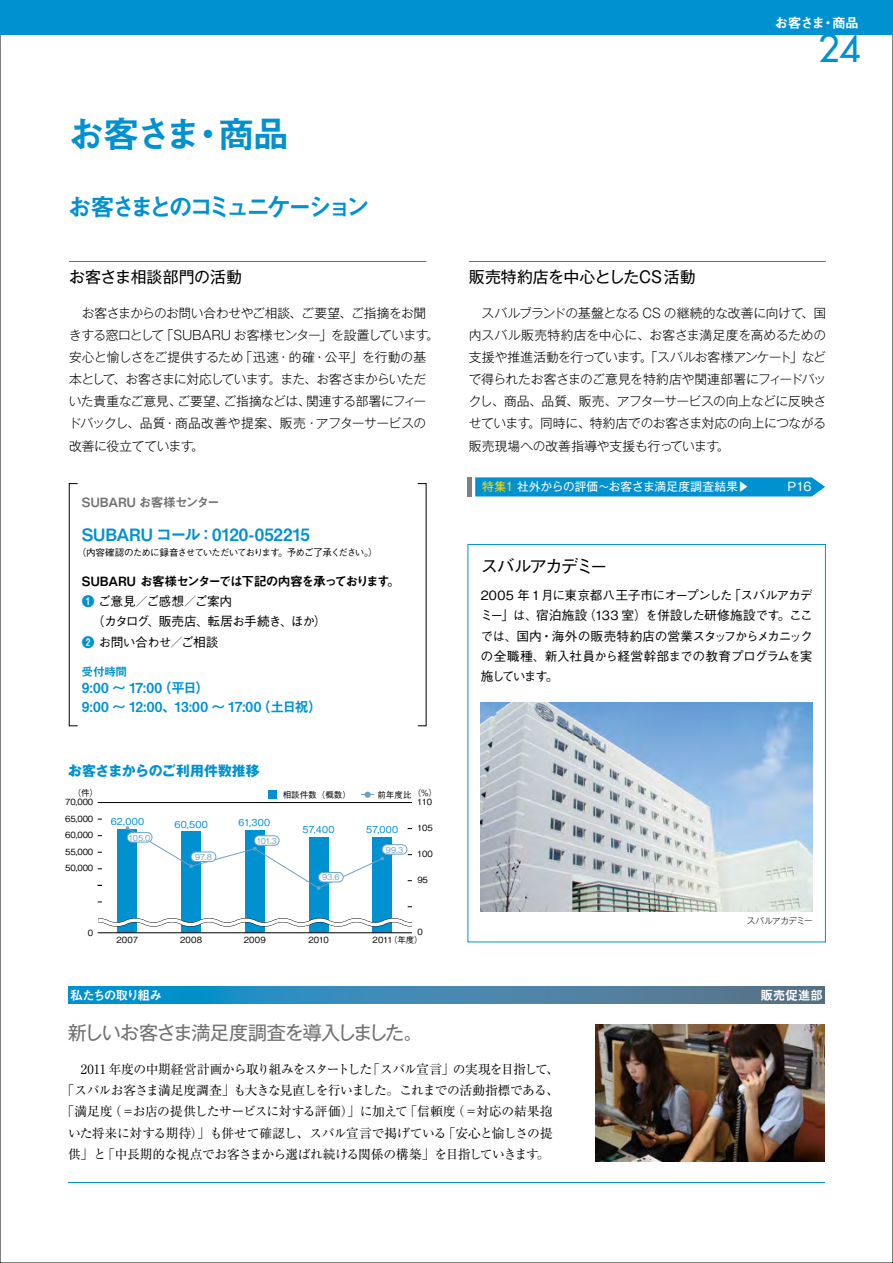
<style>
.page{position:relative;width:893px;height:1263px;background:#fff}
.page>*{position:absolute;margin:0;border:0;box-sizing:border-box;transform-origin:0 0}
.t1{font:37.2px "Midashi Go Pro MB31";letter-spacing:-.095em;color:#0091d0}
.t2{font:37.2px "Futura";color:#0091d0}
.t3{font:24.45px "Midashi Go Pro MB31";letter-spacing:-.18em;color:#0091d0}
.t4{font:19.2px "Gothic MB101 Pro";letter-spacing:-.065em;color:#727171}
.t5{font:500 18px "Gothic BBB Pro";letter-spacing:-.13em;color:#000}
.t6{font:16.95px "Midashi Go Pro MB31";letter-spacing:-.02em;color:#0091d0}
.t7{font:15.9px "Gothic MB101 Pro";letter-spacing:-.005em;color:#000}
.t8{font:13.8px/19.2px "Midashi Go Pro MB31";letter-spacing:-.085em;color:#0091d0}
.t9{font:700 13.8px "Gothic MB101 Pro";letter-spacing:.01em;color:#0091d0}
.t10{font:13.8px "Midashi Go Pro MB31";letter-spacing:-.075em;color:#fff}
.t11{font:300 12.75px/22.2px "Gothic MB101 Pro";letter-spacing:-.025em;color:#000;text-align:justify}
.t12{font:12.75px/21.3px "Ryumin Pro";letter-spacing:-.035em;color:#000;text-align:center}
.t13{font:500 12.75px/20.2px "Gothic BBB Pro";letter-spacing:-.06em;color:#000;text-align:justify}
.t14{font:12.75px "Midashi Go Pro MB31";letter-spacing:-.085em;color:#000}
.t15{font:500 12.75px "Gothic BBB Pro";letter-spacing:-.09em;color:#000}
.t16{font:12.75px "Midashi Go Pro MB31";letter-spacing:-.035em;color:#727171}
.t17{font:500 12.75px "Gothic BBB Pro";letter-spacing:-.025em;color:#000}
.t18{font:12.75px "Midashi Go Pro MB31";letter-spacing:-.125em;color:#fff}
.t19{font:12.75px "Midashi Go Pro MB31";letter-spacing:-.075em;color:#fff}
.t20{font:11.7px "Gothic MB101 Pro";color:#fff}
.t21{font:11.7px "Midashi Go Pro MB31";color:#0091d0}
.t22{font:500 9.6px "Gothic BBB Pro";letter-spacing:-.095em;color:#000}
.t23{font:500 9.6px "Gothic BBB Pro";letter-spacing:.03em;color:#0091d0}
.t24{font:500 8.55px/16.5px "Gothic BBB Pro";letter-spacing:-.015em;color:#000;text-align:justify}
.t25{font:300 8.55px "Gothic MB101 Pro";letter-spacing:-.045em;color:#000}
.t26{font:500 8.1px "Gothic BBB Pro";letter-spacing:-.005em;color:#6fa0c4}
.s1{font-family:"Midashi Go Pro MB31";font-weight:400;color:#0091d0}
.s2{color:#ffd900}
</style>
<div class="page">
<div style="left:0;top:0;width:893px;height:34px;background:#0091d0"></div>
<div style="left:468px;top:544px;width:358px;height:398px;border:1px solid #0091d0"></div>
<hr style="left:68px;top:1182px;width:757px;height:1px;background:#0091d0">
<svg style="left:68px;top:986px;width:757px;height:17px;background:#3885af"></svg>
<img style="left:595px;top:1024px;width:230px;height:138px">
<img style="left:481px;top:702px;width:331px;height:209px">
<hr style="left:69px;top:261px;width:357px;height:1px;background:#0091d0">
<hr style="left:469px;top:261px;width:357px;height:1px;background:#0091d0">
<hr style="left:98px;top:802px;width:314px;height:1px;background:#000">
<div style="left:269px;top:790px;width:8px;height:8px;background:#0091d0"></div>
<svg style="left:361px;top:792px;width:13px;height:6px"></svg>
<div style="left:182px;top:832px;width:19px;height:101px;background:#0091d0"></div>
<div style="left:245px;top:830px;width:19px;height:103px;background:#0091d0"></div>
<div style="left:309px;top:837px;width:19px;height:96px;background:#0091d0"></div>
<div style="left:118px;top:829px;width:19px;height:104px;background:#0091d0"></div>
<div style="left:373px;top:838px;width:19px;height:95px;background:#0091d0"></div>
<svg style="left:125px;top:826px;width:259px;height:64px"></svg>
<hr style="left:98px;top:932px;width:314px;height:1px;background:#000">
<svg style="left:98px;top:916px;width:314px;height:13px"></svg>
<div style="left:127px;top:832px;width:25px;height:10px;background:#fff;border-radius:5px"></div>
<div style="left:127px;top:832px;width:25px;height:10px;border:1px solid #6fa0c4;border-radius:5px"></div>
<div style="left:191px;top:852px;width:25px;height:9px;background:#fff;border-radius:5px"></div>
<div style="left:191px;top:852px;width:25px;height:10px;border:1px solid #6fa0c4;border-radius:5px"></div>
<div style="left:254px;top:836px;width:25px;height:9px;background:#fff;border-radius:5px"></div>
<div style="left:254px;top:835px;width:25px;height:10px;border:1px solid #6fa0c4;border-radius:5px"></div>
<div style="left:318px;top:872px;width:25px;height:10px;background:#fff;border-radius:5px"></div>
<div style="left:318px;top:872px;width:25px;height:10px;border:1px solid #6fa0c4;border-radius:5px"></div>
<div style="left:382px;top:845px;width:25px;height:9px;background:#fff;border-radius:5px"></div>
<div style="left:382px;top:844px;width:25px;height:10px;border:1px solid #6fa0c4;border-radius:5px"></div>
<svg style="left:475px;top:477px;width:350px;height:19px;background:#0995d1"></svg>
<hr style="left:468px;top:477px;width:4px;height:19px;background:#808080">
<p class="t10" style="left:774px;top:12px;width:86px">お客さま・商品</p>
<h1 class="t1" style="left:68px;top:104px;width:224px">お客さま・商品</h1>
<h2 class="t3" style="left:68px;top:187px;width:304px">お客さまとのコミュニケーション</h2>
<p class="t7" style="left:69px;top:264px;width:174px">お客さま相談部門の活動</p>
<p class="t7" style="left:469px;top:264px;width:228px">販売特約店を中心としたCS活動</p>
<h1 class="t2" style="left:818px;top:24px;width:44px">24</h1>
<p class="t11" style="left:69px;top:300px;width:372px;text-align:left">　お客さまからのお問い合わせやご相談、ご要望、ご指摘をお聞きする窓口として「SUBARU お客様センター」を設置しています。安心と愉しさをご提供するため「迅速・的確・公平」を行動の基本として、お客さまに対応しています。また、お客さまからいただいた貴重なご意見、ご要望、ご指摘などは、関連する部署にフィードバックし、品質・商品改善や提案、販売・アフターサービスの改善に役立てています。</p>
<p class="t16" style="left:82px;top:492px;width:140px">SUBARU お客様センター</p>
<h3 class="t6" style="left:82px;top:521px;width:230px">SUBARUコール：0120-052215</h3>
<p class="t22" style="left:77px;top:544px;width:303px">（内容確認のために録音させていただいております。予めご了承ください。）</p>
<p class="t14" style="left:82px;top:571px;width:320px">SUBARU お客様センターでは下記の内容を承っております。</p>
<p class="t17" style="left:82px;top:591px;width:152px"><span class="s1">❶</span> ご意見／ご感想／ご案内</p>
<p class="t15" style="left:92px;top:611px;width:236px">（カタログ、販売店、転居お手続き、ほか）</p>
<p class="t13" style="left:82px;top:630px;width:138px"><span class="s1">❷</span> お問い合わせ／ご相談</p>
<p class="t21" style="left:82px;top:662px;width:47px">受付時間</p>
<p class="t8" style="left:82px;top:677px;width:242px">9:00 〜 17:00（平日）<br>9:00 〜 12:00、13:00 〜 17:00（土日祝）</p>
<p class="t9" style="left:68px;top:759px;width:193px">お客さまからのご利用件数推移</p>
<p class="t24" style="left:65px;top:793px;width:30px">70,000<br>65,000<br>60,000<br>55,000<br>50,000</p>
<p class="t24" style="left:413px;top:783px;width:26px">（%）</p>
<p class="t24" style="left:73px;top:783px;width:27px">（件）</p>
<p class="t24" style="left:283px;top:785px;width:70px">相談件数（概数）</p>
<p class="t24" style="left:377px;top:785px;width:36px">前年度比</p>
<p class="t24" style="left:417px;top:792px;width:16px">110</p>
<p class="t24" style="left:417px;top:818px;width:17px">105</p>
<p class="t24" style="left:417px;top:844px;width:17px">100</p>
<p class="t24" style="left:417px;top:870px;width:12px">95</p>
<p class="t23" style="left:111px;top:813px;width:35px">62,000</p>
<p class="t23" style="left:174px;top:816px;width:35px">60,500</p>
<p class="t23" style="left:239px;top:815px;width:33px">61,300</p>
<p class="t23" style="left:303px;top:821px;width:34px">57,400</p>
<p class="t23" style="left:366px;top:822px;width:34px">57,000</p>
<p class="t26" style="left:129px;top:831px;width:23px">105.0</p>
<p class="t26" style="left:257px;top:834px;width:22px">101.3</p>
<p class="t26" style="left:386px;top:843px;width:19px">99.3</p>
<p class="t26" style="left:195px;top:850px;width:18px">97.8</p>
<p class="t26" style="left:322px;top:871px;width:19px">93.6</p>
<p class="t24" style="left:88px;top:923px;width:7px">0</p>
<p class="t24" style="left:116px;top:930px;width:23px">2007</p>
<p class="t24" style="left:180px;top:930px;width:24px">2008</p>
<p class="t24" style="left:244px;top:930px;width:24px">2009</p>
<p class="t24" style="left:308px;top:930px;width:22px">2010</p>
<p class="t24" style="left:417px;top:922px;width:7px">0</p>
<p class="t24" style="left:389px;top:930px;width:35px">（年度）</p>
<p class="t24" style="left:373px;top:930px;width:22px">2011</p>
<p class="t11" style="left:469px;top:300px;width:359px">　スバルブランドの基盤となる CS の継続的な改善に向けて、国内スバル販売特約店を中心に、お客さま満足度を高めるための支援や推進活動を行っています。「スバルお客様アンケート」などで得られたお客さまのご意見を特約店や関連部署にフィードバックし、商品、品質、販売、アフターサービスの向上などに反映させています。同時に、特約店でのお客さま対応の向上につながる販売現場への改善指導や支援も行っています。</p>
<p class="t20" style="left:482px;top:477px;width:268px"><span class="s2">特集1</span> 社外からの評価〜お客さま満足度調査結果▶</p>
<p class="t20" style="left:788px;top:477px;width:25px">P16</p>
<h3 class="t5" style="left:480px;top:552px;width:129px">スバルアカデミー</h3>
<p class="t13" style="left:480px;top:584px;width:334px">2005 年 1月に東京都八王子市にオープンした「スバルアカデミー」は、宿泊施設（133 室）を併設した研修施設です。ここでは、国内・海外の販売特約店の営業スタッフからメカニックの全職種、新入社員から経営幹部までの教育プログラムを実施しています。</p>
<p class="t25" style="left:747px;top:913px;width:67px">スバルアカデミー</p>
<p class="t18" style="left:70px;top:985px;width:94px">私たちの取り組み</p>
<p class="t19" style="left:760px;top:985px;width:64px">販売促進部</p>
<h3 class="t4" style="left:68px;top:1017px;width:356px">新しいお客さま満足度調査を導入しました。</h3>
<p class="t12" style="left:62px;top:1058px;width:499px">　2011 年度の中期経営計画から取り組みをスタートした「スバル宣言」の実現を目指して、「スバルお客さま満足度調査」も大きな見直しを行いました。これまでの活動指標である、「満足度（＝お店の提供したサービスに対する評価）」に加えて「信頼度（＝対応の結果抱いた将来に対する期待）」も併せて確認し、スバル宣言で掲げている「安心と愉しさの提供」と「中長期的な視点でお客さまから選ばれ続ける関係の構築」を目指していきます。</p>
</div>
